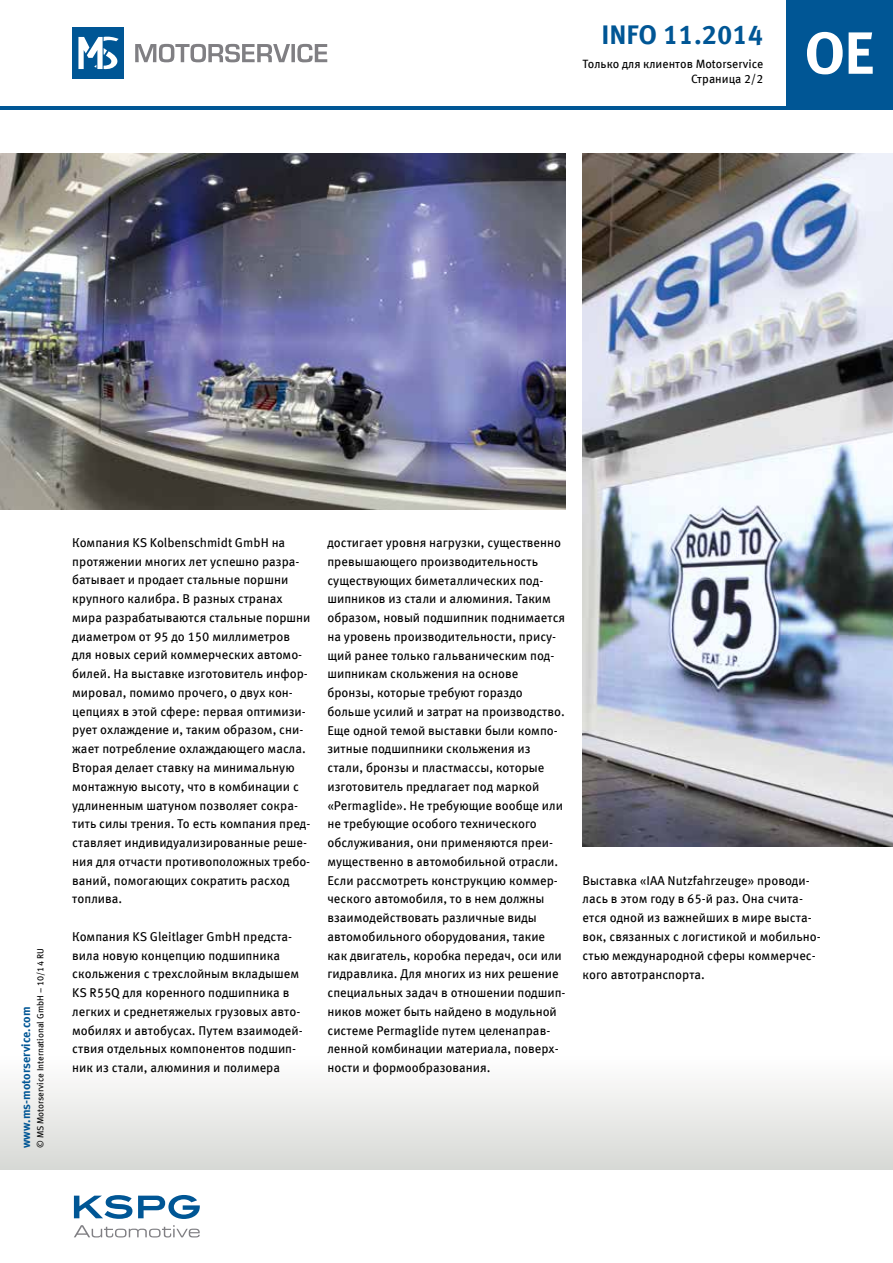
<style>
.page{position:relative;width:893px;height:1263px;background:#fff}
.page>*{position:absolute;margin:0;border:0;box-sizing:border-box;transform-origin:0 0}
.t1{font:700 27px "Meta OFC";color:#005695}
.t2{font:12.75px/18.8px "Meta OFC";color:#000}
.t3{font:12px/15px "Meta OFC";color:#000;text-align:right}
.t4{font:700 12px "Meta OFC";color:#005695}
.t5{font:9px "Meta OFC";color:#000}
</style>
<div class="page">
<img style="left:0;top:153px;width:566px;height:356px">
<hr style="left:0;top:106px;width:893px;height:4px;background:#005695">
<svg style="left:135px;top:44px;width:192px;height:19px"></svg>
<div style="left:72px;top:28px;width:51px;height:51px;background:#005695"></div>
<svg style="left:78px;top:36px;width:41px;height:33px"></svg>
<div style="left:0;top:1054px;width:893px;height:115px;background:linear-gradient(to bottom,#fff,#d7d9d5)"></div>
<svg style="left:74px;top:1225px;width:126px;height:12px"></svg>
<svg style="left:74px;top:1195px;width:126px;height:24px"></svg>
<div style="left:787px;top:0;width:106px;height:106px;background:#005695"></div>
<svg style="left:807px;top:32px;width:66px;height:42px"></svg>
<img style="left:583px;top:153px;width:310px;height:694px">
<h1 class="t1" style="left:601px;top:17px;width:163px">INFO 11.2014</h1>
<p class="t3" style="left:583px;top:56px;width:182px">Только для клиентов Motorservice<br>Страница 2/2</p>
<p class="t5" style="left:35px;top:1148px;width:201px;rotate:-90deg">© MS Motorservice International GmbH – 10/14 RU</p>
<p class="t4" style="left:18px;top:1148px;width:143px;rotate:-90deg">www.ms-motorservice.com</p>
<p class="t2" style="left:72px;top:533px;width:240px">Компания KS Kolbenschmidt GmbH на протяжении многих лет успешно разра&shy;батывает и продает стальные поршни крупного калибра. В разных странах мира разрабатываются стальные поршни диаметром от 95 до 150 миллиметров для новых серий коммерческих автомо&shy;билей. На выставке изготовитель инфор&shy;мировал, помимо прочего, о двух кон&shy;цепциях в этой сфере: первая оптимизи&shy;рует охлаждение и, таким образом, сни&shy;жает потребление охлаждающего масла.<br>Вторая делает ставку на минимальную монтажную высоту, что в комбинации с удлиненным шатуном позволяет сокра&shy;тить силы трения. То есть компания пред&shy;ставляет индивидуализированные реше&shy;ния для отчасти противоположных требо&shy;ваний, помогающих сократить расход топлива.</p>
<p class="t2" style="left:72px;top:927px;width:232px">Компания KS Gleitlager GmbH предста&shy;вила новую концепцию подшипника скольжения с трехслойным вкладышем KS R55Q для коренного подшипника в легких и среднетяжелых грузовых авто&shy;мобилях и автобусах. Путем взаимодей&shy;ствия отдельных компонентов подшип&shy;ник из стали, алюминия и полимера</p>
<p class="t2" style="left:327px;top:533px;width:240px">достигает уровня нагрузки, существенно превышающего производительность существующих биметаллических под&shy;шипников из стали и алюминия. Таким образом, новый подшипник поднимается на уровень производительности, прису&shy;щий ранее только гальваническим под&shy;шипникам скольжения на основе бронзы, которые требуют гораздо больше усилий и затрат на производство.<br>Еще одной темой выставки были компо&shy;зитные подшипники скольжения из стали, бронзы и пластмассы, которые изготовитель предлагает под маркой «Permaglide». Не требующие вообще или не требующие особого технического обслуживания, они применяются преи&shy;мущественно в автомобильной отрасли.<br>Если рассмотреть конструкцию коммер&shy;ческого автомобиля, то в нем должны взаимодействовать различные виды автомобильного оборудования, такие как двигатель, коробка передач, оси или гидравлика. Для многих из них решение специальных задач в отношении подшип&shy;ников может быть найдено в модульной системе Permaglide путем целенаправ&shy;ленной комбинации материала, поверх&shy;ности и формообразования.</p>
<p class="t2" style="left:583px;top:871px;width:240px">Выставка «IAA Nutzfahrzeuge» проводи&shy;лась в этом году в 65-й раз. Она счита&shy;ется одной из важнейших в мире выста&shy;вок, связанных с логистикой и мобильно&shy;стью международной сферы коммерчес&shy;кого автотранспорта.</p>
</div>
